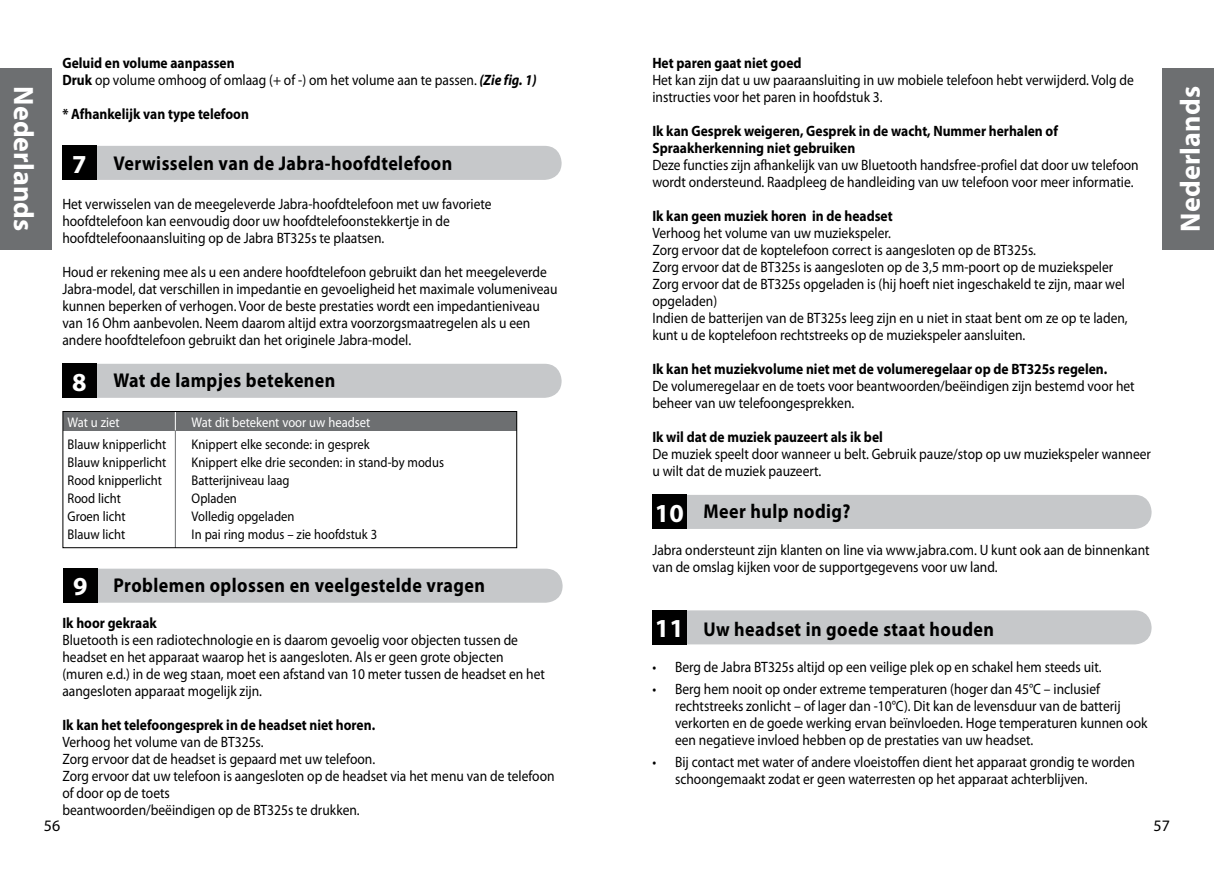
<style>
.page{position:relative;width:1214px;height:874px;background:#fff}
.page>*{position:absolute;margin:0;border:0;box-sizing:border-box;transform-origin:0 0}
.t1{font:700 28px "Myriad Pro";letter-spacing:.005em;color:#fff}
.t2{font:700 26px "Myriad Pro";color:#fff}
.t3{font:700 20px "Myriad Pro";letter-spacing:.025em;color:#000;scale:.9 1}
.t4{font:16px "Myriad Pro";color:#000}
.t5{font:15px/17px "Myriad Pro";color:#000;scale:.9 1}
.t6{font:700 15px/17px "Myriad Pro";color:#000;scale:.9 1}
.t7{font:14px "Myriad Pro";color:#000;scale:.9 1}
.t8{font:14px "Myriad Pro";color:#fff;scale:.9 1}
.s1{font-weight:700}
.s2{font-weight:700;font-style:italic}
</style>
<div class="page">
<div style="left:0;top:68px;width:51px;height:181px;background:#6d6f71"></div>
<div style="left:1162px;top:68px;width:51px;height:181px;background:#6d6f71"></div>
<div style="left:652px;top:494px;width:499px;height:34px;background:#c6c8ca;border-radius:17px"></div>
<div style="left:652px;top:494px;width:34px;height:34px;background:#000"></div>
<div style="left:652px;top:610px;width:499px;height:34px;background:#c6c8ca;border-radius:17px"></div>
<div style="left:652px;top:610px;width:34px;height:34px;background:#000"></div>
<div style="left:62px;top:146px;width:499px;height:34px;background:#c6c8ca;border-radius:17px"></div>
<div style="left:62px;top:146px;width:34px;height:34px;background:#000"></div>
<div style="left:63px;top:568px;width:499px;height:34px;background:#c6c8ca;border-radius:17px"></div>
<div style="left:63px;top:568px;width:34px;height:34px;background:#000"></div>
<div style="left:62px;top:363px;width:499px;height:34px;background:#c6c8ca;border-radius:17px"></div>
<div style="left:62px;top:363px;width:34px;height:34px;background:#000"></div>
<div style="left:63px;top:411px;width:453px;height:20px;background:#6d6f71"></div>
<hr style="left:175px;top:411px;width:1px;height:136px;background:#6d6f71">
<svg style="left:175px;top:413px;width:1px;height:17px"></svg>
<div style="left:62px;top:411px;width:455px;height:137px;border:1px solid #000"></div>
<h1 class="t1" style="left:42px;top:86px;width:147px;rotate:90deg">Nederlands</h1>
<p class="t5" style="left:62px;top:54px;width:528px"><span class="s1">Geluid en volume aanpassen<br>Druk</span> op volume omhoog of omlaag (+ of -) om het volume aan te passen. <span class="s2">(Zie fig. 1)</span></p>
<p class="t6" style="left:62px;top:105px;width:209px">* Afhankelijk van type telefoon</p>
<h3 class="t3" style="left:113px;top:150px;width:378px">Verwisselen van de Jabra-hoofdtelefoon</h3>
<p class="t5" style="left:62px;top:195px;width:478px">Het verwisselen van de meegeleverde Jabra-hoofdtelefoon met uw favoriete hoofdtelefoon kan eenvoudig door uw hoofdtelefoonstekkertje in de hoofdtelefoonaansluiting op de Jabra BT325s te plaatsen.</p>
<p class="t5" style="left:62px;top:263px;width:551px">Houd er rekening mee als u een andere hoofdtelefoon gebruikt dan het meegeleverde Jabra-model, dat verschillen in impedantie en gevoeligheid het maximale volumeniveau kunnen beperken of verhogen. Voor de beste prestaties wordt een impedantieniveau van 1 6 Ohm aanbevolen. Neem daarom altijd extra voorzorgsmaatregelen als u een andere hoofdtelefoon gebruikt dan het originele Jabra-model.</p>
<h3 class="t3" style="left:113px;top:367px;width:248px">Wat de lampjes betekenen</h3>
<h2 class="t2" style="left:72px;top:147px;width:16px">7</h2>
<h2 class="t2" style="left:72px;top:364px;width:16px">8</h2>
<p class="t8" style="left:68px;top:413px;width:59px">Wat u ziet</p>
<p class="t8" style="left:192px;top:413px;width:200px">Wat dit betekent voor uw headset</p>
<p class="t7" style="left:68px;top:435px;width:111px">Blauw knipperlicht</p>
<p class="t7" style="left:192px;top:435px;width:199px">Knippert elke seconde: in gesprek</p>
<p class="t7" style="left:68px;top:453px;width:111px">Blauw knipperlicht</p>
<p class="t7" style="left:192px;top:453px;width:282px">Knippert elke drie seconden: in stand-by modus</p>
<p class="t7" style="left:68px;top:471px;width:106px">Rood knipperlicht</p>
<p class="t7" style="left:192px;top:471px;width:110px">Batterijniveau laag</p>
<p class="t7" style="left:68px;top:489px;width:61px">Rood licht</p>
<p class="t7" style="left:192px;top:489px;width:52px">Opladen</p>
<p class="t7" style="left:68px;top:507px;width:66px">Groen licht</p>
<p class="t7" style="left:192px;top:507px;width:116px">Volledig opgeladen</p>
<p class="t7" style="left:68px;top:525px;width:66px">Blauw licht</p>
<p class="t7" style="left:192px;top:525px;width:207px">In pai ring modus – zie hoofdstuk 3</p>
<h3 class="t3" style="left:113px;top:571px;width:414px">Problemen oplossen en veelgestelde vragen</h3>
<p class="t6" style="left:62px;top:613px;width:106px">Ik hoor gekraak</p>
<p class="t5" style="left:62px;top:630px;width:537px">Bluetooth is een radiotechnologie en is daarom gevoelig voor objecten tussen de headset en het apparaat waarop het is aangesloten. Als er geen grote objecten (muren e.d.) in de weg staan, moet een afstand van 1 0 meter tussen de headset en het aangesloten apparaat mogelijk zijn.</p>
<p class="t6" style="left:62px;top:715px;width:349px">Ik kan het telefoongesprek in de headset niet horen.</p>
<p class="t5" style="left:62px;top:732px;width:548px">Verhoog het volume van de BT325s.<br>Zorg ervoor dat de headset is gepaard met uw telefoon.<br>Zorg ervoor dat uw telefoon is aangesloten op de headset via het menu van de telefoon of door op de toets<br>beantwoorden/beëindigen op de BT325s te drukken.</p>
<h2 class="t2" style="left:73px;top:569px;width:16px">9</h2>
<p class="t4" style="left:44px;top:815px;width:18px">56</p>
<p class="t6" style="left:652px;top:54px;width:167px">Het paren gaat niet goed</p>
<p class="t5" style="left:652px;top:71px;width:536px">Het kan zijn dat u uw paaraansluiting in uw mobiele telefoon hebt verwijderd. Volg de instructies voor het paren in hoofdstuk 3.</p>
<p class="t6" style="left:652px;top:122px;width:452px">Ik kan Gesprek weigeren, Gesprek in de wacht, Nummer herhalen of<br>Spraakherkenning niet gebruiken</p>
<p class="t5" style="left:652px;top:156px;width:542px">Deze functies zijn afhankelijk van uw Bluetooth handsfree-profiel dat door uw telefoon wordt ondersteund. Raadpleeg de handleiding van uw telefoon voor meer informatie.</p>
<p class="t6" style="left:652px;top:207px;width:268px">Ik kan geen muziek horen in de headset</p>
<p class="t5" style="left:652px;top:224px;width:529px">Verhoog het volume van uw muziekspeler.<br>Zorg ervoor dat de koptelefoon correct is aangesloten op de BT325s.<br>Zorg ervoor dat de BT325s is aangesloten op de 3,5 mm-poort op de muziekspeler Zorg ervoor dat de BT325s opgeladen is (hij hoeft niet ingeschakeld te zijn, maar wel opgeladen)<br>Indien de batterijen van de BT325s leeg zijn en u niet in staat bent om ze op te laden, kunt u de koptelefoon rechtstreeks op de muziekspeler aansluiten.</p>
<p class="t6" style="left:652px;top:360px;width:507px">Ik kan het muziekvolume niet met de volumeregelaar op de BT325s regelen.</p>
<p class="t5" style="left:652px;top:377px;width:537px">De volumeregelaar en de toets voor beantwoorden/beëindigen zijn bestemd voor het beheer van uw telefoongesprekken.</p>
<p class="t6" style="left:652px;top:428px;width:258px">Ik wil dat de muziek pauzeert als ik bel</p>
<p class="t5" style="left:652px;top:445px;width:555px">De muziek speelt door wanneer u belt. Gebruik pauze/stop op uw muziekspeler wanneer u wilt dat de muziek pauzeert.</p>
<h3 class="t3" style="left:703px;top:498px;width:165px">Meer hulp nodig?</h3>
<p class="t5" style="left:652px;top:540px;width:554px">Jabra ondersteunt zijn klanten on line via www.jabra.com. U kunt ook aan de binnenkant van de omslag kijken voor de supportgegevens voor uw land.</p>
<h2 class="t2" style="left:655px;top:495px;width:30px">10</h2>
<h1 class="t1" style="left:1172px;top:231px;width:147px;rotate:-90deg">Nederlands</h1>
<h2 class="t2" style="left:655px;top:611px;width:30px">11</h2>
<h3 class="t3" style="left:703px;top:615px;width:324px">Uw headset in goede staat houden</h3>
<p class="t5" style="left:652px;top:658px;width:499px">• Berg de Jabra BT325s altijd op een veilige plek op en schakel hem steeds uit.</p>
<p class="t5" style="left:675px;top:680px;width:526px;text-indent:-23px">• Berg hem nooit op onder extreme temperaturen (hoger dan 45°C – inclusief rechtstreeks zonlicht – of lager dan -1 0°C). Dit kan de levensduur van de batterij verkorten en de goede werking ervan beïnvloeden. Hoge temperaturen kunnen ook een negatieve invloed hebben op de prestaties van uw headset.</p>
<p class="t5" style="left:675px;top:753px;width:512px;text-indent:-23px">• Bij contact met water of andere vloeistoffen dient het apparaat grondig te worden schoongemaakt zodat er geen waterresten op het apparaat achterblijven.</p>
<p class="t4" style="left:1153px;top:815px;width:18px">57</p>
</div>
